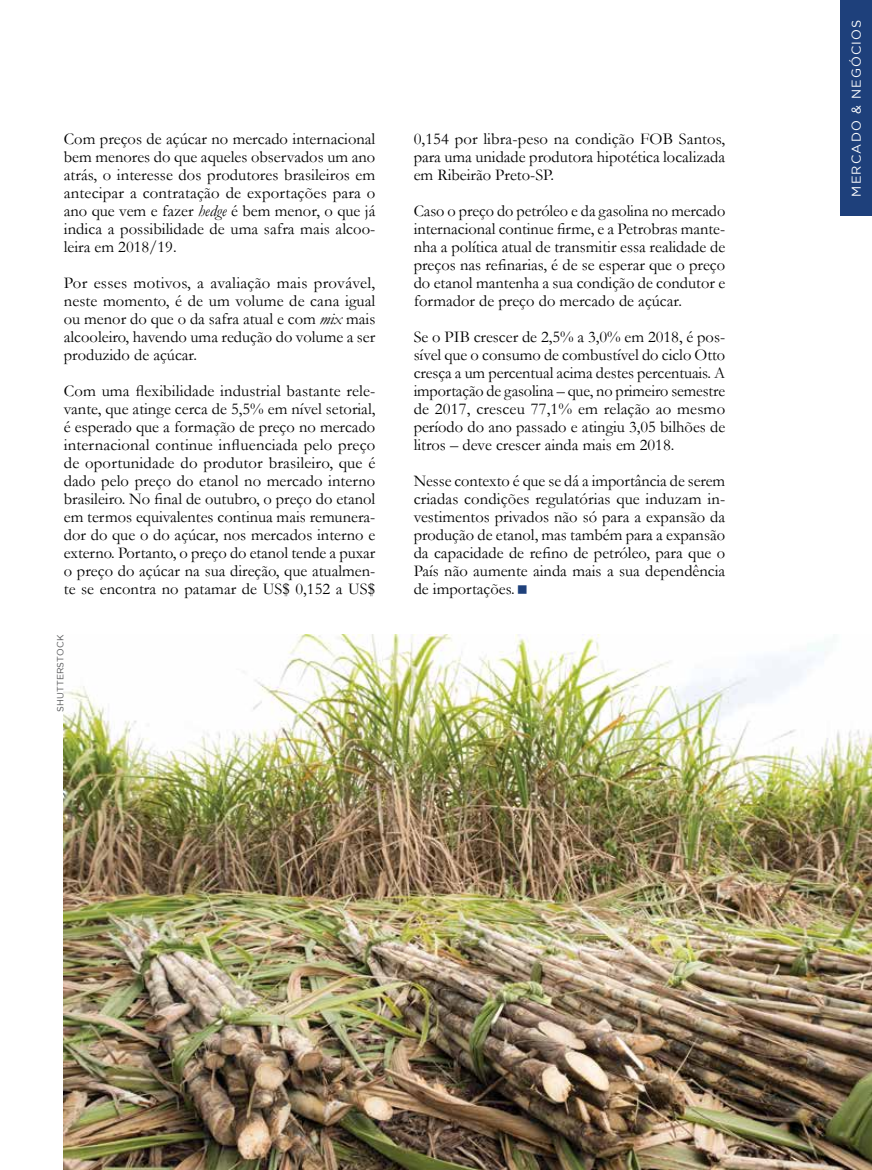
<style>
.page{position:relative;width:872px;height:1170px;background:#fff}
.page>*{position:absolute;margin:0;border:0;box-sizing:border-box;transform-origin:0 0}
.t1{font:16.5px/18px "Garamond";color:#000;text-align:justify}
.t2{font:12.75px "Gotham";letter-spacing:.095em;color:#fff}
.t3{font:9px "Gotham";letter-spacing:.015em;color:#515254}
.s1{font-style:italic}
</style>
<div class="page">
<div style="left:840px;top:0;width:32px;height:216px;background:#1e407b"></div>
<img style="left:64px;top:634px;width:808px;height:535px">
<p class="t1" style="left:64px;top:130px;width:313px">Com preços de açúcar no mercado internacional bem menores do que aqueles observados um ano atrás, o interesse dos produtores brasileiros em antecipar a contratação de exportações para o ano que vem e fazer <span class="s1">hedge</span> é bem menor, o que já indica a possibilidade de uma safra mais alcoo&shy;leira em 2018/19.</p>
<p class="t1" style="left:64px;top:274px;width:313px">Por esses motivos, a avaliação mais provável, neste momento, é de um volume de cana igual ou menor do que o da safra atual e com <span class="s1">mix</span> mais alcooleiro, havendo uma redução do volume a ser produzido de açúcar.</p>
<p class="t1" style="left:64px;top:382px;width:313px">Com uma flexibilidade industrial bastante rele&shy;vante, que atinge cerca de 5,5% em nível setorial, é esperado que a formação de preço no mercado internacional continue influenciada pelo preço de oportunidade do produtor brasileiro, que é dado pelo preço do etanol no mercado interno brasileiro. No final de outubro, o preço do etanol em termos equivalentes continua mais remunera&shy;dor do que o do açúcar, nos mercados interno e externo. Portanto, o preço do etanol tende a puxar o preço do açúcar na sua direção, que atualmen&shy;te se encontra no patamar de US$ 0,152 a US$</p>
<p class="t3" style="left:55px;top:712px;width:79px;rotate:-90deg">SHUTTERSTOCK</p>
<p class="t1" style="left:414px;top:130px;width:313px">0,154 por libra-peso na condição FOB Santos, para uma unidade produtora hipotética localizada em Ribeirão Preto-SP.</p>
<p class="t1" style="left:414px;top:202px;width:313px">Caso o preço do petróleo e da gasolina no mercado internacional continue firme, e a Petrobras mante&shy;nha a política atual de transmitir essa realidade de preços nas refinarias, é de se esperar que o preço do etanol mantenha a sua condição de condutor e formador de preço do mercado de açúcar.</p>
<p class="t1" style="left:414px;top:328px;width:313px">Se o PIB crescer de 2,5% a 3,0% em 2018, é pos&shy;sível que o consumo de combustível do ciclo Otto cresça a um percentual acima destes percentuais. A importação de gasolina – que, no primeiro semestre de 2017, cresceu 77,1% em relação ao mesmo período do ano passado e atingiu 3,05 bilhões de litros – deve crescer ainda mais em 2018.</p>
<p class="t1" style="left:414px;top:472px;width:313px">Nesse contexto é que se dá a importância de serem criadas condições regulatórias que induzam in&shy;vestimentos privados não só para a expansão da produção de etanol, mas também para a expansão da capacidade de refino de petróleo, para que o País não aumente ainda mais a sua dependência de importações.</p>
<p class="t2" style="left:849px;top:197px;width:179px;rotate:-90deg">MERCADO &amp; NEGÓCIOS</p>
</div>
